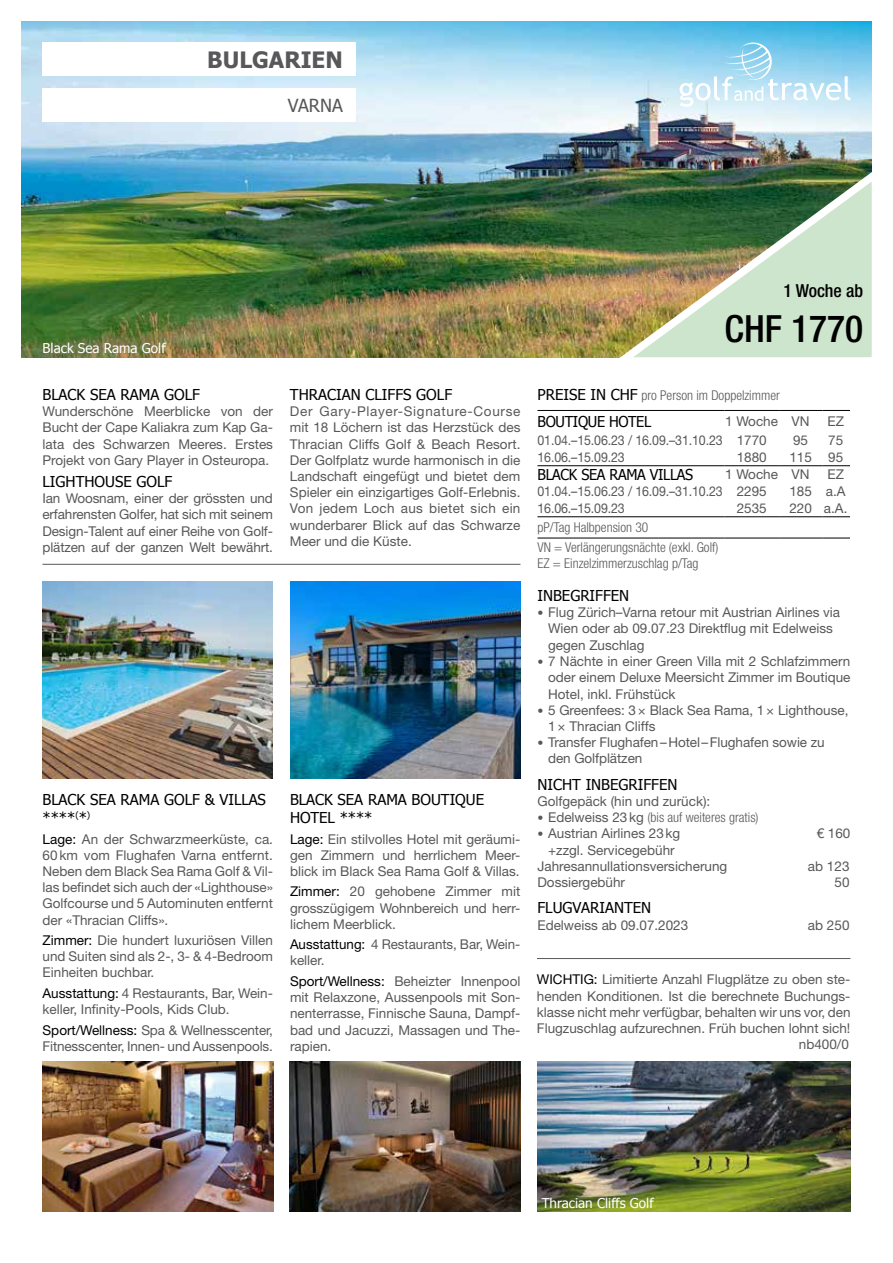
<style>
.page{position:relative;width:893px;height:1263px;background:#fff}
.page>*{position:absolute;margin:0;border:0;box-sizing:border-box;transform-origin:0 0}
.t1{font:500 condensed 37.5px "Helvetica Neue LT Pro";color:#000}
.t2{font:700 22.5px "Tahoma";color:#58585a}
.t3{font:500 condensed 18px "Helvetica Neue LT Pro";color:#000}
.t4{font:18px "Tahoma";color:#58585a}
.t5{font:15px/18px "Tahoma";color:#000}
.t6{font:15px "Tahoma";letter-spacing:-.02em;color:#000;scale:.96 1}
.t7{font:13.5px/16.2px "Helvetica Neue LT Pro";color:#58585a;text-align:justify}
.t8{font:300 condensed 13.5px/19.5px "Helvetica Neue LT Pro";color:#58585a}
.t9{font:13.5px "Helvetica Neue LT Pro";color:#58585a;scale:.92 1}
.t10{font:13.5px "Tahoma";color:#fff}
.s1{color:#000}
.s2{font-family:"Tahoma";font-weight:400;font-stretch:normal;font-size:15px;color:#000}
.s3{font-size:12px}
.s4{font-weight:400;font-stretch:normal;font-size:12px}
.s5{font-weight:400;font-stretch:normal}
</style>
<div class="page">
<hr style="left:43px;top:564px;width:477px;height:1px;background:#58585a">
<img style="left:21px;top:21px;width:851px;height:336px">
<img style="left:537px;top:1061px;width:313px;height:151px">
<img style="left:611px;top:159px;width:261px;height:199px">
<svg style="left:679px;top:43px;width:171px;height:63px;background:#adddf2"></svg>
<img style="left:43px;top:581px;width:230px;height:197px">
<img style="left:290px;top:581px;width:230px;height:197px">
<img style="left:43px;top:1061px;width:230px;height:151px">
<img style="left:290px;top:1061px;width:230px;height:151px">
<hr style="left:537px;top:410px;width:188px;height:1px;background:#000">
<hr style="left:725px;top:410px;width:55px;height:1px;background:#000">
<hr style="left:780px;top:410px;width:42px;height:1px;background:#000">
<svg style="left:822px;top:410px;width:28px;height:1px"></svg>
<hr style="left:537px;top:465px;width:188px;height:1px;background:#000">
<hr style="left:725px;top:465px;width:55px;height:1px;background:#000">
<hr style="left:780px;top:465px;width:42px;height:1px;background:#000">
<svg style="left:822px;top:465px;width:28px;height:1px"></svg>
<hr style="left:537px;top:516px;width:188px;height:1px;background:#000">
<hr style="left:780px;top:516px;width:42px;height:1px;background:#000">
<hr style="left:537px;top:538px;width:188px;height:1px;background:#000">
<hr style="left:725px;top:538px;width:55px;height:1px;background:#000">
<hr style="left:780px;top:538px;width:42px;height:1px;background:#000">
<svg style="left:822px;top:538px;width:28px;height:1px"></svg>
<hr style="left:725px;top:516px;width:55px;height:1px;background:#000">
<svg style="left:822px;top:516px;width:28px;height:1px"></svg>
<div style="left:43px;top:43px;width:313px;height:33px;background:#fff"></div>
<div style="left:43px;top:89px;width:313px;height:33px;background:#fff"></div>
<hr style="left:537px;top:958px;width:313px;height:1px;background:#58585a">
<h2 class="t2" style="left:207px;top:44px;width:137px">BULGARIEN</h2>
<h3 class="t4" style="left:288px;top:93px;width:57px">VARNA</h3>
<p class="t10" style="left:43px;top:339px;width:125px">Black Sea Rama Golf</p>
<h3 class="t3" style="left:783px;top:280px;width:81px">1 Woche ab</h3>
<h1 class="t1" style="left:724px;top:307px;width:140px">CHF 1770</h1>
<p class="t5" style="left:43px;top:385px;width:159px">BLACK SEA RAMA GOLF</p>
<p class="t7" style="left:43px;top:403px;width:232px">Wunderschöne Meerblicke von der Bucht der Cape Kaliakra zum Kap Ga&shy;lata des Schwarzen Meeres. Erstes Projekt von Gary Player in Osteuropa.</p>
<p class="t5" style="left:43px;top:472px;width:131px">LIGHTHOUSE GOLF</p>
<p class="t7" style="left:43px;top:490px;width:232px">Ian Woosnam, einer der grössten und erfahrensten Golfer, hat sich mit seinem Design-Talent auf einer Reihe von Golf&shy;plätzen auf der ganzen Welt bewährt.</p>
<p class="t5" style="left:43px;top:790px;width:225px">BLACK SEA RAMA GOLF &amp; VILLAS ****<sup>(</sup>*<sup>)</sup></p>
<p class="t7" style="left:43px;top:830px;width:232px"><span class="s1">Lage:</span> An der Schwarzmeerküste, ca.<br>60km vom Flughafen Varna entfernt.<br>Neben dem Black Sea Rama Golf &amp; Vil&shy;las befindet sich auch der «Lighthouse» Golfcourse und 5 Autominuten entfernt der «Thracian Cliffs».</p>
<p class="t7" style="left:43px;top:932px;width:232px"><span class="s1">Zimmer:</span> Die hundert luxuriösen Villen und Suiten sind als 2-, 3- &amp; 4-Bedroom Einheiten buchbar.</p>
<p class="t7" style="left:43px;top:985px;width:232px"><span class="s1">Ausstattung:</span> 4 Restaurants, Bar, Wein&shy;keller, Infinity-Pools, Kids Club.</p>
<p class="t7" style="left:43px;top:1021px;width:232px"><span class="s1">Sport/Wellness:</span> Spa &amp; Wellnesscenter,<br>Fitnesscenter, Innen- und Aussenpools.</p>
<p class="t5" style="left:290px;top:385px;width:164px">THRACIAN CLIFFS GOLF</p>
<p class="t7" style="left:290px;top:403px;width:232px">Der Gary-Player-Signature-Course mit 18 Löchern ist das Herzstück des Thracian Cliffs Golf &amp; Beach Resort.<br>Der Golfplatz wurde harmonisch in die Landschaft eingefügt und bietet dem Spieler ein einzigartiges Golf-Erlebnis.<br>Von jedem Loch aus bietet sich ein wunderbarer Blick auf das Schwarze Meer und die Küste.</p>
<p class="t8" style="left:537px;top:385px;width:244px"><span class="s2">PREISE IN CHF</span> pro Person im Doppelzimmer</p>
<p class="t6" style="left:537px;top:411px;width:120px">BOUTIQUE HOTEL</p>
<p class="t7" style="left:725px;top:413px;width:86px">1 Woche VN</p>
<p class="t7" style="left:827px;top:413px;width:18px">EZ</p>
<p class="t9" style="left:537px;top:432px;width:251px">01.04.–15.06.23 / 16.09.–31.10.23 1770</p>
<p class="t7" style="left:793px;top:432px;width:17px">95</p>
<p class="t7" style="left:828px;top:432px;width:17px">75</p>
<p class="t9" style="left:537px;top:449px;width:96px">16.06.–15.09.23</p>
<p class="t7" style="left:737px;top:449px;width:32px">1880</p>
<p class="t7" style="left:789px;top:449px;width:55px">115 95</p>
<p class="t6" style="left:537px;top:464px;width:164px">BLACK SEA RAMA VILLAS</p>
<p class="t7" style="left:725px;top:466px;width:86px">1 Woche VN</p>
<p class="t7" style="left:827px;top:466px;width:18px">EZ</p>
<p class="t9" style="left:537px;top:483px;width:251px">01.04.–15.06.23 / 16.09.–31.10.23 2295</p>
<p class="t7" style="left:789px;top:483px;width:58px">185 a.A</p>
<p class="t9" style="left:537px;top:500px;width:96px">16.06.–15.09.23</p>
<p class="t7" style="left:737px;top:500px;width:32px">2535</p>
<p class="t7" style="left:789px;top:500px;width:60px">220 a.A.</p>
<p class="t8" style="left:537px;top:518px;width:182px">pP/Tag Halbpension 30<br>VN = Verlängerungsnächte (exkl. Golf)</p>
<p class="t8" style="left:537px;top:553px;width:163px">EZ = Einzelzimmerzuschlag p/Tag</p>
<p class="t5" style="left:537px;top:585px;width:93px">INBEGRIFFEN</p>
<p class="t7" style="left:548px;top:604px;width:294px;text-align:left;text-indent:-11px"><span class="s3">•</span> Flug Zürich–Varna retour mit Austrian Airlines via<br>Wien oder ab 09.07.23 Direktflug mit Edelweiss gegen Zuschlag</p>
<p class="t7" style="left:548px;top:653px;width:304px;text-indent:-11px"><span class="s3">•</span> 7 Nächte in einer Green Villa mit 2 Schlafzimmern oder einem Deluxe Meersicht Zimmer im Boutique Hotel, inkl. Frühstück</p>
<p class="t7" style="left:548px;top:702px;width:302px;text-indent:-11px"><span class="s3">•</span> 5 Greenfees: 3× Black Sea Rama, 1× Lighthouse,<br>1× Thracian Cliffs</p>
<p class="t7" style="left:548px;top:734px;width:278px;line-height:15.8px;text-indent:-11px"><span class="s3">•</span> Transfer Flughafen–Hotel–Flughafen sowie zu den Golfplätzen</p>
<p class="t5" style="left:537px;top:774px;width:142px">NICHT INBEGRIFFEN</p>
<p class="t7" style="left:537px;top:792px;width:174px">Golfgepäck (hin und zurück):</p>
<p class="t8" style="left:537px;top:807px;width:223px"><span class="s4">•</span> <span class="s5">Edelweiss 23kg</span> (bis auf weiteres gratis)</p>
<p class="t7" style="left:537px;top:825px;width:144px"><span class="s3">•</span> Austrian Airlines 23kg</p>
<p class="t7" style="left:817px;top:825px;width:35px">€ 160</p>
<p class="t7" style="left:537px;top:841px;width:191px;text-indent:11px">+zzgl. Servicegebühr<br>Jahresannullationsversicherung</p>
<p class="t5" style="left:290px;top:790px;width:196px">BLACK SEA RAMA BOUTIQUE<br>HOTEL ****</p>
<p class="t7" style="left:290px;top:830px;width:232px"><span class="s1">Lage:</span> Ein stilvolles Hotel mit geräumi&shy;gen Zimmern und herrlichem Meer&shy;blick im Black Sea Rama Golf &amp; Villas.</p>
<p class="t7" style="left:290px;top:883px;width:232px"><span class="s1">Zimmer:</span> 20 gehobene Zimmer mit grosszügigem Wohnbereich und herr&shy;lichem Meerblick.</p>
<p class="t7" style="left:290px;top:936px;width:232px"><span class="s1">Ausstattung:</span> 4 Restaurants, Bar, Wein&shy;keller.</p>
<p class="t7" style="left:290px;top:973px;width:232px"><span class="s1">Sport/Wellness:</span> Beheizter Innenpool mit Relaxzone, Aussenpools mit Son&shy;nenterrasse, Finnische Sauna, Dampf&shy;bad und Jacuzzi, Massagen und The&shy;rapien.</p>
<p class="t7" style="left:537px;top:971px;width:315px;text-align:right"><span class="s1">WICHTIG:</span> Limitierte Anzahl Flugplätze zu oben ste&shy;henden Konditionen. Ist die berechnete Buchungs&shy;klasse nicht mehr verfügbar, behalten wir uns vor, den Flugzuschlag aufzurechnen. Früh buchen lohnt sich! nb400/0</p>
<p class="t7" style="left:808px;top:858px;width:43px">ab 123</p>
<p class="t7" style="left:537px;top:874px;width:89px">Dossiergebühr</p>
<p class="t7" style="left:834px;top:874px;width:17px">50</p>
<p class="t5" style="left:537px;top:898px;width:115px">FLUGVARIANTEN</p>
<p class="t7" style="left:537px;top:916px;width:152px">Edelweiss ab 09.07.2023</p>
<p class="t7" style="left:808px;top:916px;width:43px">ab 250</p>
<p class="t10" style="left:542px;top:1194px;width:113px">Thracian Cliffs Golf</p>
</div>
